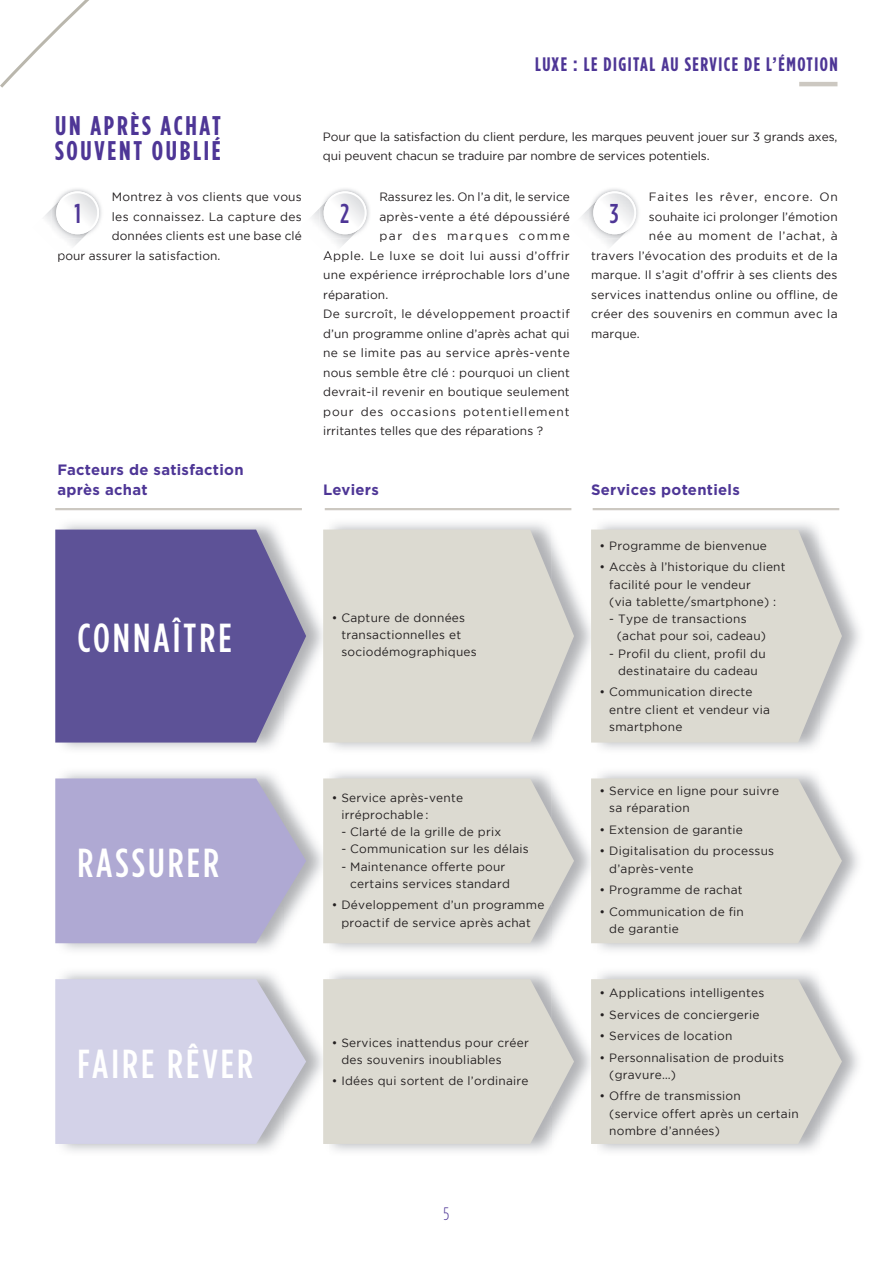
<style>
.page{position:relative;width:893px;height:1263px;background:#fff}
.page>*{position:absolute;margin:0;border:0;box-sizing:border-box;transform-origin:0 0}
.t1{font:500 40.5px "Gotham Condensed";color:#fff}
.t2{font:500 27.15px "Gotham Condensed";color:#4e3696}
.t3{font:700 27px/25.5px "Gotham Condensed";letter-spacing:.1em;color:#4e3696}
.t4{font:700 19.5px "Gotham Condensed";letter-spacing:.075em;color:#4e3696}
.t5{font:300 18px "Gotham Condensed";color:#4e3696}
.t6{font:700 15px/19.5px "Gotham";letter-spacing:.02em;color:#4e3696}
.t7{font:12px/17.2px "Gotham";letter-spacing:.02em;color:#231f20}
.t8{font:12px/19.5px "Gotham";letter-spacing:-.01em;color:#231f20}
.t9{font:12px "Gotham";letter-spacing:.04em;color:#231f20}
.t10{font:12px "Gotham";letter-spacing:.075em;color:#231f20}
.t11{font:12px "Gotham";letter-spacing:.065em;color:#231f20}
.t12{font:12px "Gotham";letter-spacing:.05em;color:#231f20}
.t13{font:12px "Gotham";letter-spacing:.135em;color:#231f20}
</style>
<div class="page">
<img style="left:44px;top:208px;width:38px;height:38px">
<svg style="left:58px;top:253px;width:10px;height:5px"></svg>
<img style="left:52px;top:206px;width:33px;height:33px">
<svg style="left:54px;top:189px;width:47px;height:47px"></svg>
<img style="left:56px;top:193px;width:43px;height:39px">
<svg style="left:326px;top:251px;width:9px;height:7px"></svg>
<img style="left:319px;top:206px;width:33px;height:33px">
<svg style="left:322px;top:189px;width:47px;height:47px"></svg>
<img style="left:324px;top:193px;width:43px;height:39px">
<img style="left:581px;top:209px;width:38px;height:38px">
<img style="left:597px;top:253px;width:8px;height:3px">
<img style="left:589px;top:206px;width:33px;height:33px">
<svg style="left:591px;top:189px;width:47px;height:47px"></svg>
<img style="left:593px;top:193px;width:43px;height:39px">
<hr style="left:55px;top:508px;width:247px;height:2px;background:#ccc8c1">
<hr style="left:325px;top:508px;width:246px;height:2px;background:#ccc8c1">
<svg style="left:55px;top:530px;width:251px;height:212px;background:#69609e"></svg>
<svg style="left:55px;top:778px;width:251px;height:165px;background:#b3aed4"></svg>
<svg style="left:55px;top:979px;width:251px;height:165px;background:#d4d3e7"></svg>
<img style="left:323px;top:528px;width:6px;height:217px">
<svg style="left:323px;top:530px;width:251px;height:212px;background:#dbdad2"></svg>
<svg style="left:323px;top:778px;width:251px;height:165px;background:#dbdad2"></svg>
<svg style="left:323px;top:979px;width:251px;height:165px;background:#dbdad2"></svg>
<img style="left:591px;top:528px;width:6px;height:217px">
<svg style="left:591px;top:530px;width:251px;height:212px;background:#dbdad1"></svg>
<svg style="left:591px;top:778px;width:251px;height:165px;background:#dbdad2"></svg>
<svg style="left:591px;top:979px;width:251px;height:165px;background:#dbdad2"></svg>
<hr style="left:593px;top:508px;width:246px;height:2px;background:#ccc8c1">
<hr style="left:799px;top:82px;width:38px;height:4px;background:#ccc8c1">
<svg style="left:0;top:0;width:89px;height:88px"></svg>
<h3 class="t4" style="left:535px;top:53px;width:304px">LUXE : LE DIGITAL AU SERVICE DE L’ÉMOTION</h3>
<h3 class="t3" style="left:55px;top:112px;width:167px">UN APRÈS ACHAT<br>SOUVENT OUBLIÉ</h3>
<p class="t7" style="left:112px;top:188px;width:192px">Montrez à vos clients que vous</p>
<p class="t7" style="left:112px;top:208px;width:191px">les connaissez. La capture des</p>
<p class="t7" style="left:112px;top:227px;width:192px">données clients est une base clé</p>
<p class="t7" style="left:57px;top:247px;width:165px">pour assurer la satisfaction.</p>
<p class="t8" style="left:323px;top:126px;width:516px">Pour que la satisfaction du client perdure, les marques peuvent jouer sur 3 grands axes, qui peuvent chacun se traduire par nombre de services potentiels.</p>
<p class="t7" style="left:379px;top:188px;width:192px">Rassurez les. On l’a dit, le service</p>
<p class="t7" style="left:379px;top:208px;width:192px">après-vente a été dépoussiéré</p>
<p class="t13" style="left:379px;top:229px;width:192px">par des marques comme</p>
<p class="t9" style="left:323px;top:249px;width:248px">Apple. Le luxe se doit lui aussi d’offrir</p>
<p class="t7" style="left:323px;top:266px;width:248px">une expérience irréprochable lors d’une</p>
<p class="t7" style="left:323px;top:286px;width:67px">réparation.</p>
<p class="t7" style="left:323px;top:305px;width:248px">De surcroît, le développement proactif</p>
<p class="t7" style="left:323px;top:325px;width:248px">d’un programme online d’après achat qui</p>
<p class="t7" style="left:323px;top:344px;width:248px">ne se limite pas au service après-vente</p>
<p class="t7" style="left:323px;top:364px;width:248px">nous semble être clé : pourquoi un client</p>
<p class="t7" style="left:323px;top:383px;width:248px">devrait-il revenir en boutique seulement</p>
<p class="t10" style="left:323px;top:405px;width:248px">pour des occasions potentiellement</p>
<p class="t7" style="left:323px;top:422px;width:221px">irritantes telles que des réparations ?</p>
<p class="t11" style="left:649px;top:190px;width:190px">Faites les rêver, encore. On</p>
<p class="t7" style="left:649px;top:208px;width:190px">souhaite ici prolonger l’émotion</p>
<p class="t12" style="left:649px;top:229px;width:190px">née au moment de l’achat, à</p>
<p class="t7" style="left:591px;top:247px;width:248px">travers l’évocation des produits et de la</p>
<p class="t7" style="left:591px;top:266px;width:248px">marque. Il s’agit d’offrir à ses clients des</p>
<p class="t7" style="left:591px;top:286px;width:248px">services inattendus online ou offline, de</p>
<p class="t7" style="left:591px;top:305px;width:248px">créer des souvenirs en commun avec la</p>
<p class="t7" style="left:591px;top:325px;width:50px">marque.</p>
<h2 class="t2" style="left:74px;top:197px;width:8px">1</h2>
<h2 class="t2" style="left:340px;top:197px;width:11px">2</h2>
<h2 class="t2" style="left:610px;top:197px;width:10px">3</h2>
<p class="t6" style="left:57px;top:460px;width:188px">Facteurs de satisfaction après achat</p>
<h1 class="t1" style="left:78px;top:615px;width:156px">CONNAÎTRE</h1>
<h1 class="t1" style="left:78px;top:839px;width:143px">RASSURER</h1>
<h1 class="t1" style="left:78px;top:1040px;width:177px">FAIRE RÊVER</h1>
<p class="t6" style="left:323px;top:480px;width:57px">Leviers</p>
<p class="t7" style="left:341px;top:609px;width:137px;text-indent:-10px">• Capture de données transactionnelles et sociodémographiques</p>
<p class="t7" style="left:341px;top:788px;width:123px;text-indent:-10px">• Service après-vente irréprochable :</p>
<p class="t7" style="left:341px;top:823px;width:161px">- Clarté de la grille de prix</p>
<p class="t7" style="left:341px;top:840px;width:189px">- Communication sur les délais</p>
<p class="t7" style="left:350px;top:857px;width:161px;text-indent:-9px">- Maintenance offerte pour certains services standard</p>
<p class="t7" style="left:332px;top:896px;width:214px;text-align:center">• Développement d’un programme proactif de service après achat</p>
<p class="t7" style="left:341px;top:1033px;width:189px;text-indent:-10px">• Services inattendus pour créer des souvenirs inoubliables</p>
<p class="t7" style="left:332px;top:1072px;width:198px">• Idées qui sortent de l’ordinaire</p>
<h3 class="t5" style="left:444px;top:1205px;width:7px">5</h3>
<p class="t6" style="left:591px;top:480px;width:150px">Services potentiels</p>
<p class="t7" style="left:600px;top:537px;width:169px">• Programme de bienvenue</p>
<p class="t7" style="left:609px;top:558px;width:178px;text-indent:-10px">• Accès à l’historique du client facilité pour le vendeur<br>(via tablette/smartphone) :</p>
<p class="t7" style="left:617px;top:610px;width:151px;text-indent:-8px">- Type de transactions (achat pour soi, cadeau)</p>
<p class="t7" style="left:609px;top:645px;width:158px;text-align:center">- Profil du client, profil du destinataire du cadeau</p>
<p class="t7" style="left:609px;top:683px;width:162px;text-indent:-10px">• Communication directe entre client et vendeur via smartphone</p>
<p class="t7" style="left:609px;top:782px;width:171px;text-indent:-10px">• Service en ligne pour suivre sa réparation</p>
<p class="t7" style="left:600px;top:821px;width:145px">• Extension de garantie</p>
<p class="t7" style="left:609px;top:842px;width:166px;text-indent:-10px">• Digitalisation du processus d’après-vente</p>
<p class="t7" style="left:600px;top:881px;width:145px">• Programme de rachat</p>
<p class="t7" style="left:609px;top:903px;width:136px;text-indent:-10px">• Communication de fin de garantie</p>
<p class="t7" style="left:600px;top:984px;width:166px">• Applications intelligentes</p>
<p class="t7" style="left:600px;top:1005px;width:161px">• Services de conciergerie</p>
<p class="t7" style="left:600px;top:1027px;width:134px">• Services de location</p>
<p class="t7" style="left:609px;top:1048px;width:176px;text-indent:-10px">• Personnalisation de produits (gravure…)</p>
<p class="t7" style="left:609px;top:1087px;width:191px;text-indent:-10px">• Offre de transmission<br>(service offert après un certain nombre d’années)</p>
</div>
